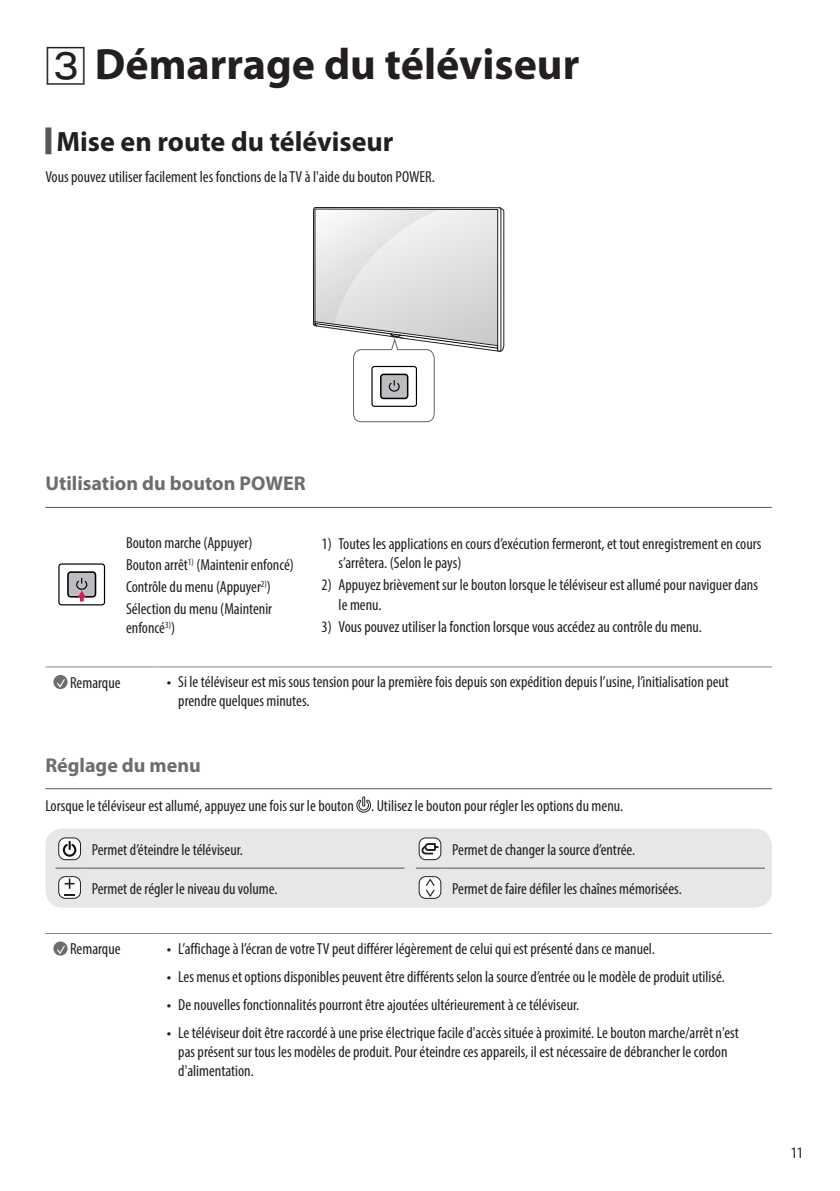
<style>
.page{position:relative;width:840px;height:1191px;background:#fff}
.page>*{position:absolute;margin:0;border:0;box-sizing:border-box;transform-origin:0 0}
.Title1{font:700 44px "Myriad Pro";color:#231f20}
.Title2{font:700 28px "Myriad Pro";color:#231f20}
.Title3{font:700 20px "Myriad Pro";color:#6c6d70}
.Body{font:condensed 16px/19.2px "Myriad Pro";color:#231f20}
.s1{font-family:"LG Smart";font-stretch:normal}
</style>
<div class="page">
<div style="left:45px;top:127px;width:6px;height:27px;background:#57585a"></div>
<svg style="left:313px;top:207px;width:191px;height:216px"></svg>
<hr style="left:45px;top:507px;width:726px;height:1px;background:#57585a">
<div style="left:58px;top:563px;width:47px;height:42px;border:1px solid #000;border-radius:3px"></div>
<div style="left:68px;top:572px;width:27px;height:25px;background:#bcbdc0;border-radius:3px"></div>
<div style="left:67px;top:571px;width:29px;height:26px;border:2px solid #000;border-radius:3px"></div>
<svg style="left:75px;top:577px;width:13px;height:24px"></svg>
<hr style="left:45px;top:666px;width:114px;height:1px;background:#87898c">
<hr style="left:159px;top:666px;width:612px;height:1px;background:#87898c">
<div style="left:53px;top:675px;width:14px;height:14px;background:#6c6d70;border-radius:50%"></div>
<svg style="left:56px;top:679px;width:10px;height:9px"></svg>
<hr style="left:45px;top:788px;width:726px;height:1px;background:#57585a">
<svg style="left:356px;top:796px;width:15px;height:17px"></svg>
<div style="left:45px;top:828px;width:726px;height:79px;background:#e6e7e9;border-radius:17px"></div>
<svg style="left:416px;top:867px;width:28px;height:1px"></svg>
<hr style="left:444px;top:867px;width:320px;height:1px;background:#57585a">
<svg style="left:55px;top:867px;width:29px;height:1px"></svg>
<hr style="left:84px;top:867px;width:320px;height:1px;background:#57585a">
<svg style="left:59px;top:838px;width:21px;height:21px"></svg>
<div style="left:58px;top:837px;width:23px;height:23px;border:1px solid #231f20;border-radius:7px"></div>
<svg style="left:63px;top:841px;width:13px;height:15px"></svg>
<div style="left:419px;top:838px;width:21px;height:21px;background:#fff;border-radius:7px"></div>
<div style="left:418px;top:837px;width:23px;height:23px;border:1px solid #231f20;border-radius:7px"></div>
<svg style="left:421px;top:843px;width:17px;height:11px"></svg>
<div style="left:59px;top:876px;width:21px;height:22px;background:#fff;border-radius:7px"></div>
<div style="left:58px;top:876px;width:23px;height:23px;border:1px solid #231f20;border-radius:7px"></div>
<svg style="left:65px;top:878px;width:9px;height:10px"></svg>
<div style="left:419px;top:876px;width:21px;height:22px;background:#fff;border-radius:7px"></div>
<div style="left:418px;top:876px;width:23px;height:23px;border:1px solid #231f20;border-radius:7px"></div>
<svg style="left:425px;top:879px;width:9px;height:17px"></svg>
<hr style="left:45px;top:933px;width:114px;height:1px;background:#87898c">
<hr style="left:159px;top:933px;width:612px;height:1px;background:#87898c">
<svg style="left:53px;top:941px;width:14px;height:14px"></svg>
<svg style="left:56px;top:944px;width:10px;height:11px"></svg>
<p class="Title1" style="left:95px;top:36px;width:486px">Démarrage du téléviseur</p>
<p class="Title2" style="left:56px;top:124px;width:338px">Mise en route du téléviseur</p>
<p class="Body" style="left:45px;top:167px;width:391px">Vous pouvez utiliser facilement les fonctions de la TV à l'aide du bouton POWER.</p>
<p class="Title3" style="left:45px;top:470px;width:262px">Utilisation du bouton POWER</p>
<p class="Body" style="left:126px;top:533px;width:128px">Bouton marche (Appuyer)</p>
<p class="Body" style="left:126px;top:555px;width:169px">Bouton arrêt<sup>1)</sup> (Maintenir enfoncé)</p>
<p class="Body" style="left:126px;top:577px;width:146px">Contrôle du menu (Appuyer<sup>2)</sup>)</p>
<p class="Body" style="left:126px;top:599px;width:148px">Sélection du menu (Maintenir enfoncé<sup>3)</sup>)</p>
<p class="Body" style="left:338px;top:534px;width:424px;text-indent:-17px">1) Toutes les applications en cours d’exécution fermeront, et tout enregistrement en cours s’arrêtera. (Selon le pays)</p>
<p class="Body" style="left:338px;top:575px;width:420px;text-indent:-17px">2) Appuyez brièvement sur le bouton lorsque le téléviseur est allumé pour naviguer dans le menu.</p>
<p class="Body" style="left:321px;top:616px;width:381px">3) Vous pouvez utiliser la fonction lorsque vous accédez au contrôle du menu.</p>
<p class="Body" style="left:70px;top:672px;width:52px">Remarque</p>
<p class="Body" style="left:178px;top:672px;width:552px;text-indent:-11px"><span class="s1">•</span> Si le téléviseur est mis sous tension pour la première fois depuis son expédition depuis l’usine, l’initialisation peut prendre quelques minutes.</p>
<p class="Title3" style="left:45px;top:752px;width:157px">Réglage du menu</p>
<p class="Body" style="left:45px;top:796px;width:579px">Lorsque le téléviseur est allumé, appuyez une fois sur le bouton . Utilisez le bouton pour régler les options du menu.</p>
<p class="Body" style="left:92px;top:839px;width:153px">Permet d’éteindre le téléviseur.</p>
<p class="Body" style="left:452px;top:839px;width:184px">Permet de changer la source d’entrée.</p>
<p class="Body" style="left:92px;top:878px;width:187px">Permet de régler le niveau du volume.</p>
<p class="Body" style="left:452px;top:878px;width:231px">Permet de faire défiler les chaînes mémorisées.</p>
<p class="Body" style="left:70px;top:939px;width:52px">Remarque</p>
<p class="Body" style="left:167px;top:938px;width:489px"><span class="s1">•</span> L’affichage à l’écran de votre TV peut différer légèrement de celui qui est présenté dans ce manuel.</p>
<p class="Body" style="left:167px;top:966px;width:559px"><span class="s1">•</span> Les menus et options disponibles peuvent être différents selon la source d’entrée ou le modèle de produit utilisé.</p>
<p class="Body" style="left:167px;top:994px;width:413px"><span class="s1">•</span> De nouvelles fonctionnalités pourront être ajoutées ultérieurement à ce téléviseur.</p>
<p class="Body" style="left:178px;top:1022px;width:562px;text-indent:-11px"><span class="s1">•</span> Le téléviseur doit être raccordé à une prise électrique facile d'accès située à proximité. Le bouton marche/arrêt n'est pas présent sur tous les modèles de produit. Pour éteindre ces appareils, il est nécessaire de débrancher le cordon d'alimentation.</p>
<p class="Body" style="left:790px;top:1142px;width:14px">11</p>
</div>
